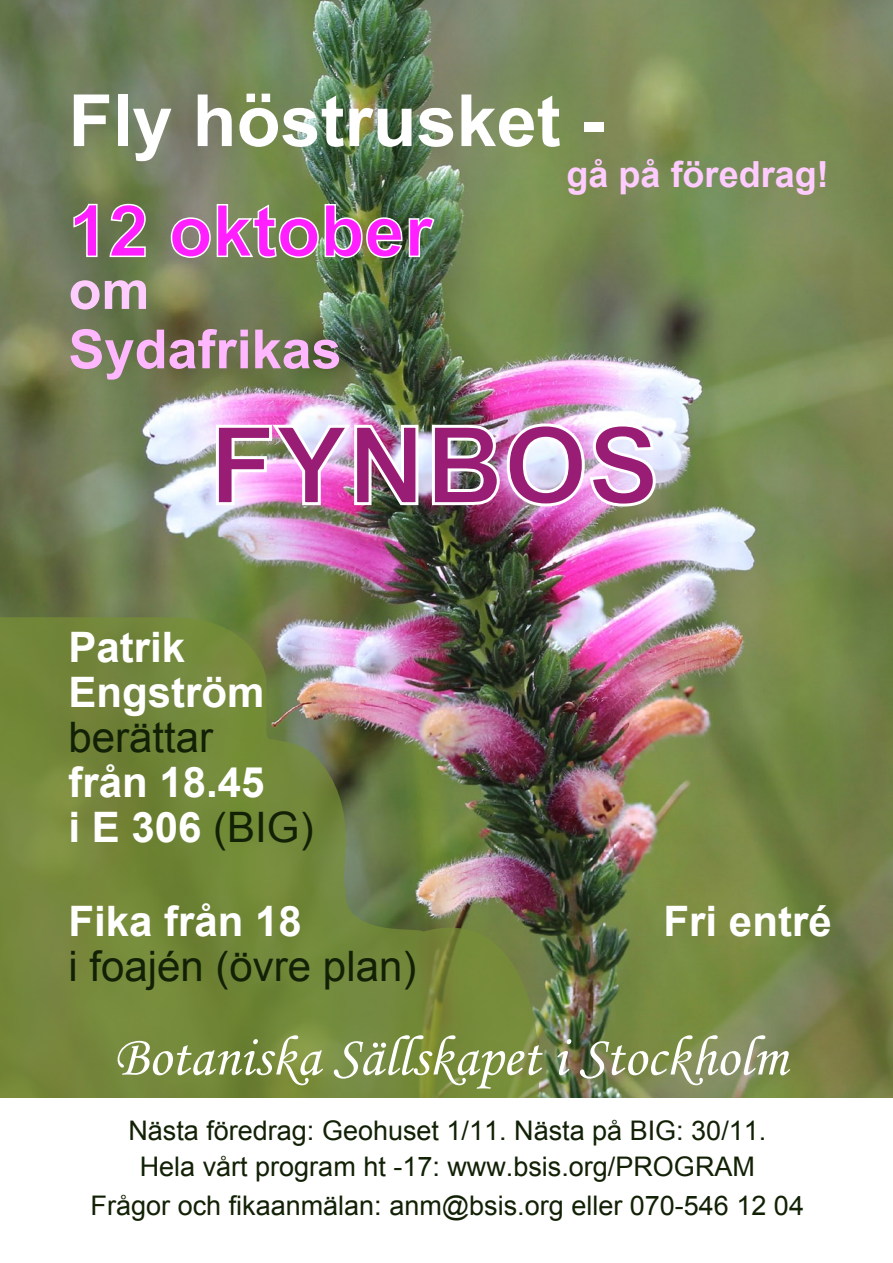
<style>
.page{position:relative;width:893px;height:1263px;background:#fff}
.page>*{position:absolute;margin:0;border:0;box-sizing:border-box;transform-origin:0 0}
.t1{font:700 108px "Arial";color:#991c75}
.t2{font:700 72px "Arial";color:#fff}
.t3{font:700 72px "Arial";color:#ff1fff}
.t4{font:57px "Monotype Corsiva";color:#fff}
.t5{font:700 54px "Arial";color:#ffb8ff}
.t6{font:700 54px "Arial";color:#fcf}
.t7{font:700 42px/45px "Arial";color:#fff}
.t8{font:42px "Arial";color:#122106}
.t9{font:700 36px "Arial";color:#fcf}
.t10{font:27px/36px "Arial";color:#122106;text-align:center}
.s1{font-weight:400;color:#122106}
</style>
<div class="page">
<img style="left:0;top:0;width:893px;height:1098px">
<img style="left:0;top:617px;width:539px;height:481px">
<img style="left:214px;top:423px;width:206px;height:84px">
<img style="left:430px;top:422px;width:227px;height:86px">
<svg style="left:73px;top:203px;width:25px;height:55px"></svg>
<svg style="left:109px;top:203px;width:37px;height:55px;background:#7f8d68"></svg>
<img style="left:170px;top:203px;width:265px;height:56px">
<h2 class="t2" style="left:68px;top:73px;width:538px">Fly höstrusket -</h2>
<h3 class="t9" style="left:566px;top:151px;width:264px">gå på föredrag!</h3>
<h2 class="t3" style="left:68px;top:183px;width:366px">12 oktober</h2>
<h3 class="t6" style="left:68px;top:254px;width:82px">om</h3>
<h3 class="t5" style="left:68px;top:313px;width:275px">Sydafrikas</h3>
<h1 class="t1" style="left:209px;top:394px;width:452px">FYNBOS</h1>
<h3 class="t7" style="left:68px;top:626px;width:198px">Patrik<br>Engström</h3>
<h3 class="t8" style="left:68px;top:710px;width:146px">berättar</h3>
<h3 class="t7" style="left:68px;top:761px;width:247px">från 18.45<br>i E 306 <span class="s1">(BIG)</span></h3>
<h3 class="t7" style="left:68px;top:899px;width:235px">Fika från 18</h3>
<h3 class="t7" style="left:663px;top:899px;width:170px">Fri entré</h3>
<h3 class="t8" style="left:68px;top:938px;width:349px">i foajén (övre plan)</h3>
<h3 class="t4" style="left:114px;top:1022px;width:675px">Botaniska Sällskapet i Stockholm</h3>
<p class="t10" style="left:128px;top:1113px;width:639px">Nästa föredrag: Geohuset 1/11. Nästa på BIG: 30/11.<br>Hela vårt program ht -17: www.bsis.org/PROGRAM</p>
<p class="t10" style="left:91px;top:1188px;width:715px">Frågor och fikaanmälan: anm@bsis.org eller 070-546 12 04</p>
</div>
